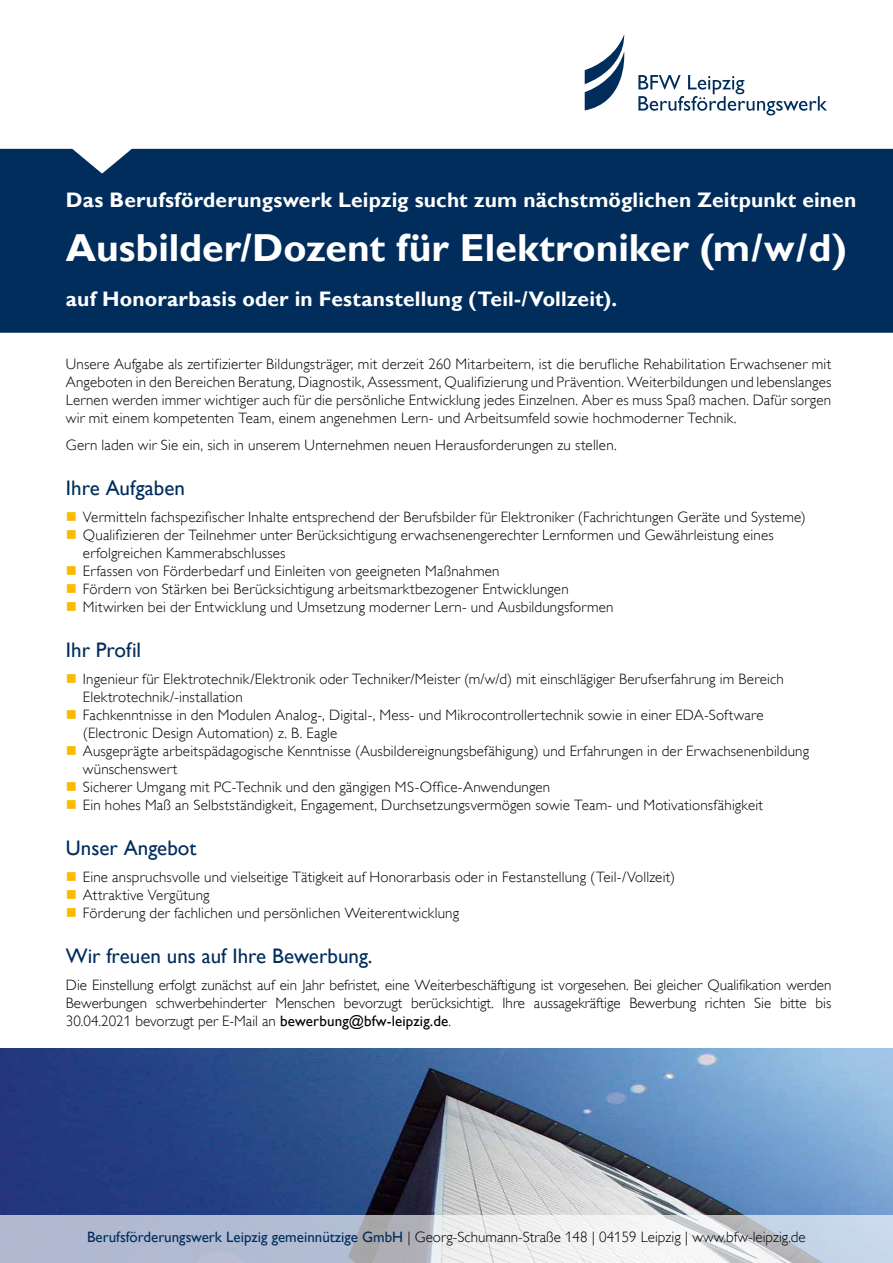
<style>
.page{position:relative;width:893px;height:1263px;background:#fff}
.page>*{position:absolute;margin:0;border:0;box-sizing:border-box;transform-origin:0 0}
.Titel_weiß{font:700 39px "Gill Sans Alt One WGL";color:#fff}
.Subtitel_weiß{font:700 21px "Gill Sans Alt One WGL";letter-spacing:.01em;color:#fff}
.Textüberschrift_1-sp{font:21px "Gill Sans Alt One WGL";color:#002d5c}
.Fließtext{font:15px/18px "Gill Sans Alt One WGL Light";letter-spacing:.01em;color:#000}
.s1{font-family:"Gill Sans Alt One WGL"}
.s2{font-family:"Gill Sans Alt One WGL";color:#002d5c}
</style>
<div class="page">
<svg style="left:585px;top:35px;width:40px;height:75px"></svg>
<svg style="left:638px;top:75px;width:189px;height:40px"></svg>
<div style="left:0;top:149px;width:893px;height:184px;background:#002d5c"></div>
<img style="left:0;top:1048px;width:893px;height:167px">
<svg style="left:0;top:1215px;width:893px;height:48px"></svg>
<p class="Subtitel_weiß" style="left:66px;top:186px;width:792px">Das Berufsförderungswerk Leipzig sucht zum nächstmöglichen Zeitpunkt einen</p>
<p class="Titel_weiß" style="left:66px;top:221px;width:782px">Ausbilder/Dozent für Elektroniker (m/w/d)</p>
<p class="Subtitel_weiß" style="left:66px;top:285px;width:553px">auf Honorarbasis oder in Festanstellung (Teil-/Vollzeit).</p>
<p class="Fließtext" style="left:66px;top:355px;width:767px;text-align:justify">Unsere Aufgabe als zertifizierter Bildungsträger, mit derzeit 260 Mitarbeitern, ist die berufliche Rehabilitation Erwachsener mit Angeboten in den Bereichen Beratung, Diagnostik, Assessment, Qualifizierung und Prävention. Weiterbildungen und lebenslanges Lernen werden immer wichtiger auch für die persönliche Entwicklung jedes Einzelnen. Aber es muss Spaß machen. Dafür sorgen wir mit einem kompetenten Team, einem angenehmen Lern- und Arbeitsumfeld sowie hochmoderner Technik.</p>
<p class="Fließtext" style="left:66px;top:436px;width:552px">Gern laden wir Sie ein, sich in unserem Unternehmen neuen Herausforderungen zu stellen.</p>
<p class="Textüberschrift_1-sp" style="left:66px;top:473px;width:121px">Ihre Aufgaben</p>
<p class="Fließtext" style="left:83px;top:508px;width:724px">Vermitteln fachspezifischer Inhalte entsprechend der Berufsbilder für Elektroniker (Fachrichtungen Geräte und Systeme)</p>
<p class="Fließtext" style="left:83px;top:526px;width:692px">Qualifizieren der Teilnehmer unter Berücksichtigung erwachsenengerechter Lernformen und Gewährleistung eines erfolgreichen Kammerabschlusses</p>
<p class="Fließtext" style="left:83px;top:562px;width:418px">Erfassen von Förderbedarf und Einleiten von geeigneten Maßnahmen</p>
<p class="Fließtext" style="left:83px;top:580px;width:487px">Fördern von Stärken bei Berücksichtigung arbeitsmarktbezogener Entwicklungen</p>
<p class="Fließtext" style="left:83px;top:598px;width:532px">Mitwirken bei der Entwicklung und Umsetzung moderner Lern- und Ausbildungsformen</p>
<p class="Textüberschrift_1-sp" style="left:66px;top:635px;width:77px">Ihr Profil</p>
<p class="Fließtext" style="left:83px;top:670px;width:702px">Ingenieur für Elektrotechnik/Elektronik oder Techniker/Meister (m/w/d) mit einschlägiger Berufserfahrung im Bereich<br>Elektrotechnik/-installation</p>
<p class="Fließtext" style="left:83px;top:706px;width:682px">Fachkenntnisse in den Modulen Analog-, Digital-, Mess- und Mikrocontrollertechnik sowie in einer EDA-Software (Electronic Design Automation) z. B. Eagle</p>
<p class="Fließtext" style="left:83px;top:742px;width:728px">Ausgeprägte arbeitspädagogische Kenntnisse (Ausbildereignungsbefähigung) und Erfahrungen in der Erwachsenenbildung wünschenswert</p>
<p class="Fließtext" style="left:83px;top:778px;width:469px">Sicherer Umgang mit PC-Technik und den gängigen MS-Office-Anwendungen</p>
<p class="Fließtext" style="left:83px;top:796px;width:682px">Ein hohes Maß an Selbstständigkeit, Engagement, Durchsetzungsvermögen sowie Team- und Motivationsfähigkeit</p>
<p class="Textüberschrift_1-sp" style="left:66px;top:833px;width:132px">Unser Angebot</p>
<p class="Fließtext" style="left:83px;top:868px;width:594px">Eine anspruchsvolle und vielseitige Tätigkeit auf Honorarbasis oder in Festanstellung (Teil-/Vollzeit)</p>
<p class="Fließtext" style="left:83px;top:886px;width:128px">Attraktive Vergütung</p>
<p class="Fließtext" style="left:83px;top:904px;width:378px">Förderung der fachlichen und persönlichen Weiterentwicklung</p>
<p class="Textüberschrift_1-sp" style="left:66px;top:941px;width:308px">Wir freuen uns auf Ihre Bewerbung.</p>
<p class="Fließtext" style="left:66px;top:976px;width:767px;text-align:justify">Die Einstellung erfolgt zunächst auf ein Jahr befristet, eine Weiterbeschäftigung ist vorgesehen. Bei gleicher Qualifikation werden Bewerbungen schwerbehinderter Menschen bevorzugt berücksichtigt. Ihre aussagekräftige Bewerbung richten Sie bitte bis 30.04.2021 bevorzugt per E-Mail an <span class="s1">bewerbung@bfw-leipzig.de</span>.</p>
<p class="Fließtext" style="left:87px;top:1228px;width:720px"><span class="s2">Berufsförderungswerk Leipzig gemeinnützige GmbH</span> | Georg-Schumann-Straße 148 | 04159 Leipzig | www.bfw-leipzig.de</p>
</div>
